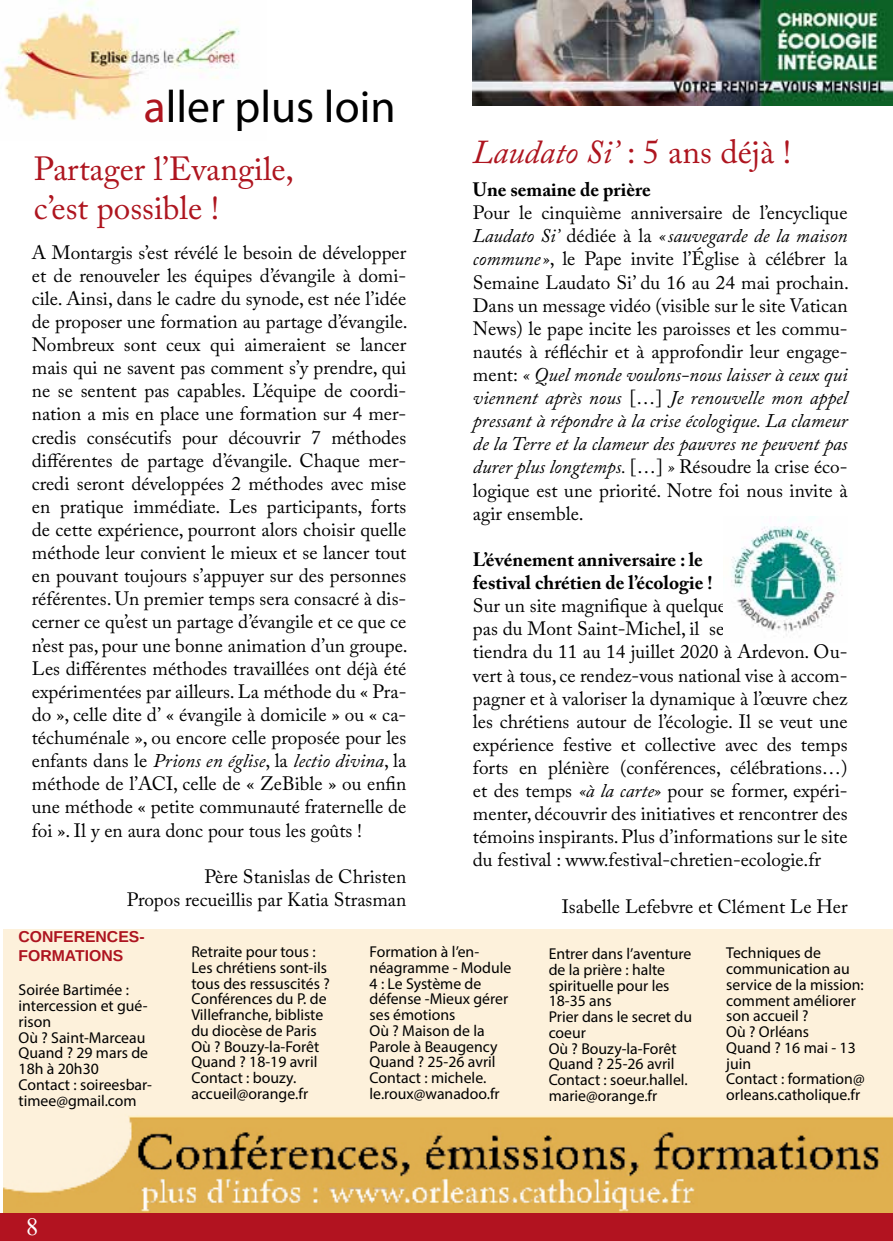
<style>
.page{position:relative;width:893px;height:1241px;background:#fff}
.page>*{position:absolute;margin:0;border:0;box-sizing:border-box;transform-origin:0 0}
.t1{font:45.5px "Myriad Pro";color:#000}
.t2{font:33.25px/39.9px "Adobe Caslon Pro";color:#ae151f}
.t3{font:italic 33.25px "Adobe Caslon Pro";color:#ae151f}
.t4{font:24.5px "Times New Roman";color:#fff}
.t5{font:19.25px/23.1px "Adobe Caslon Pro";color:#000;text-align:justify}
.t6{font:700 19.25px/23.1px "Adobe Caslon Pro";color:#000}
.t7{font:15.75px/15.8px "Myriad Pro";color:#000}
.t8{font:700 15.75px/18.9px "Arimo";color:#ad1420}
.s1{color:#ae151f}
.s2{font-style:italic}
.s3{font-style:normal}
</style>
<div class="page">
<img style="left:3px;top:929px;width:890px;height:284px">
<img style="left:4px;top:0;width:236px;height:120px">
<div style="left:0;top:1213px;width:893px;height:27px;background:#b21320"></div>
<img style="left:731px;top:516px;width:111px;height:122px">
<img style="left:473px;top:0;width:420px;height:105px">
<h1 class="t1" style="left:144px;top:78px;width:253px"><span class="s1">a</span>ller plus loin</h1>
<h2 class="t2" style="left:34px;top:148px;width:261px">Partager l’Evangile, c’est possible !</h2>
<p class="t5" style="left:32px;top:240px;width:377px">A Montargis s’est révélé le besoin de développer et de renouveler les équipes d’évangile à domi&shy;cile. Ainsi, dans le cadre du synode, est née l’idée de proposer une formation au partage d’évangile.<br>Nombreux sont ceux qui aimeraient se lancer mais qui ne savent pas comment s’y prendre, qui ne se sentent pas capables. L’équipe de coordi&shy;nation a mis en place une formation sur 4 mer&shy;credis consécutifs pour découvrir 7 méthodes différentes de partage d’évangile. Chaque mer&shy;credi seront développées 2 méthodes avec mise en pratique immédiate. Les participants, forts de cette expérience, pourront alors choisir quelle méthode leur convient le mieux et se lancer tout en pouvant toujours s’appuyer sur des personnes référentes. Un premier temps sera consacré à dis&shy;cerner ce qu’est un partage d’évangile et ce que ce n’est pas, pour une bonne animation d’un groupe.<br>Les différentes méthodes travaillées ont déjà été expérimentées par ailleurs. La méthode du « Pra&shy;do », celle dite d’ « évangile à domicile » ou « ca&shy;téchuménale », ou encore celle proposée pour les enfants dans le <span class="s2">Prions en église</span>, la <span class="s2">lectio divina</span>, la méthode de l’ACI, celle de « ZeBible » ou enfin une méthode « petite communauté fraternelle de foi ». Il y en aura donc pour tous les goûts !</p>
<p class="t5" style="left:127px;top:864px;width:281px;text-align:right">Père Stanislas de Christen<br>Propos recueillis par Katia Strasman</p>
<h2 class="t3" style="left:472px;top:132px;width:320px">Laudato Si’ <span class="s3">: 5 ans déjà !</span></h2>
<p class="t6" style="left:473px;top:178px;width:179px">Une semaine de prière</p>
<p class="t5" style="left:473px;top:201px;width:377px">Pour le cinquième anniversaire de l’encyclique <span class="s2">Laudato Si’</span> dédiée à la <span class="s2">«sauvegarde de la maison commune»</span>, le Pape invite l’Église à célébrer la Semaine Laudato Si’ du 16 au 24 mai prochain.<br>Dans un message vidéo (visible sur le site Vatican News) le pape incite les paroisses et les commu&shy;nautés à réfléchir et à approfondir leur engage&shy;ment: <span class="s2">« Quel monde voulons-nous laisser à ceux qui viennent après nous</span> […] <span class="s2">Je renouvelle mon appel pressant à répondre à la crise écologique. La clameur de la Terre et la clameur des pauvres ne peuvent pas durer plus longtemps.</span> […] <span class="s2">»</span> Résoudre la crise éco&shy;logique est une priorité. Notre foi nous invite à agir ensemble.</p>
<p class="t6" style="left:473px;top:547px;width:241px">L’événement anniversaire : le festival chrétien de l’écologie !</p>
<p class="t5" style="left:473px;top:594px;width:376px;text-align:left">Sur un site magnifique à quelques<br>pas du Mont Saint-Michel, il se<br>tiendra du 11 au 14 juillet 2020 à Ardevon. Ou&shy;vert à tous, ce rendez-vous national vise à accom&shy;pagner et à valoriser la dynamique à l’œuvre chez les chrétiens autour de l’écologie. Il se veut une expérience festive et collective avec des temps forts en plénière (conférences, célébrations…) et des temps <span class="s2">«à la carte»</span> pour se former, expéri&shy;menter, découvrir des initiatives et rencontrer des témoins inspirants. Plus d’informations sur le site du festival : www.festival-chretien-ecologie.fr</p>
<p class="t5" style="left:562px;top:894px;width:287px">Isabelle Lefebvre et Clément Le Her</p>
<p class="t8" style="left:19px;top:927px;width:127px">CONFERENCES-<br>FORMATIONS</p>
<p class="t7" style="left:19px;top:981px;width:135px">Soirée Bartimée : intercession et gué&shy;rison<br>Où ? Saint-Marceau<br>Quand ? 29 mars de<br>18h à 20h30<br>Contact : soireesbar&shy;timee@gmail.com</p>
<p class="t7" style="left:191px;top:943px;width:140px">Retraite pour tous :<br>Les chrétiens sont-ils tous des ressuscités ?<br>Conférences du P. de<br>Villefranche, bibliste du diocèse de Paris<br>Où ? Bouzy-la-Forêt<br>Quand ? 18-19 avril<br>Contact : bouzy. accueil@orange.fr</p>
<p class="t7" style="left:370px;top:943px;width:143px">Formation à l’en&shy;néagramme - Module<br>4 : Le Système de défense -Mieux gérer ses émotions<br>Où ? Maison de la<br>Parole à Beaugency<br>Quand ? 25-26 avril<br>Contact : michele. le.roux@wanadoo.fr</p>
<p class="t7" style="left:549px;top:945px;width:145px">Entrer dans l’aventure de la prière : halte spirituelle pour les<br>18-35 ans<br>Prier dans le secret du coeur<br>Où ? Bouzy-la-Forêt<br>Quand ? 25-26 avril<br>Contact : soeur.hallel. marie@orange.fr</p>
<p class="t7" style="left:726px;top:944px;width:140px">Techniques de communication au service de la mission: comment améliorer son accueil ?<br>Où ? Orléans<br>Quand ? 16 mai - 13 juin<br>Contact : formation@ orleans.catholique.fr</p>
<p class="t4" style="left:26px;top:1209px;width:14px">8</p>
</div>
